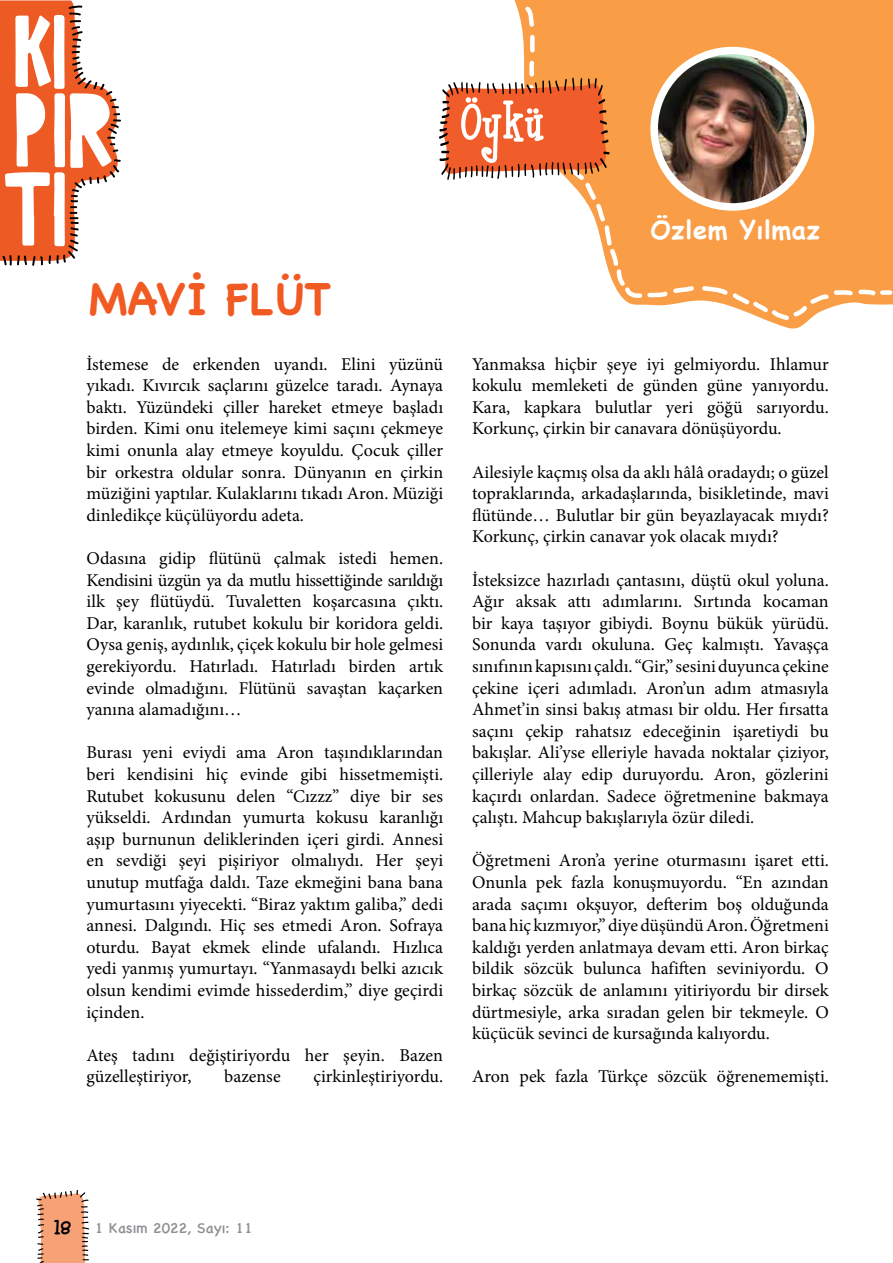
<style>
.page{position:relative;width:893px;height:1263px;background:#fff}
.page>*{position:absolute;margin:0;border:0;box-sizing:border-box;transform-origin:0 0}
.t1{font:59.85px "Boyz R Gross NF";color:#fff}
.t2{font:700 45px "Chalkboard";color:#f15a22}
.t3{font:700 25.5px "Comic Sans MS";letter-spacing:.02em;color:#fff}
.t4{font:18px/21.6px "Minion Pro";color:#000;text-align:justify}
.t5{font:15px "Chalkboard SE";color:#908e92}
.s1{font-family:"Boyz R Gross NF";font-size:30px;color:#000}
</style>
<div class="page">
<svg style="left:0;top:0;width:121px;height:266px"></svg>
<svg style="left:36px;top:1190px;width:53px;height:73px"></svg>
<svg style="left:514px;top:0;width:379px;height:329px"></svg>
<svg style="left:521px;top:3px;width:372px;height:320px"></svg>
<img style="left:654px;top:51px;width:157px;height:156px;border-radius:78px">
<div style="left:650px;top:47px;width:164px;height:164px;border:8px solid #fff;border-radius:50%"></div>
<svg style="left:439px;top:78px;width:170px;height:102px;background:#e47146"></svg>
<h1 class="t1" style="left:460px;top:92px;width:86px">Öykü</h1>
<h2 class="t2" style="left:89px;top:272px;width:243px">MAVİ FLÜT</h2>
<p class="t4" style="left:86px;top:353px;width:358px">İstemese de erkenden uyandı. Elini yüzünü yıkadı. Kıvırcık saçlarını güzelce taradı. Aynaya baktı. Yüzündeki çiller hareket etmeye başladı birden. Kimi onu itelemeye kimi saçını çekmeye kimi onunla alay etmeye koyuldu. Çocuk çiller bir orkestra oldular sonra. Dünyanın en çirkin müziğini yaptılar. Kulaklarını tıkadı Aron. Müziği dinledikçe küçülüyordu adeta.</p>
<p class="t4" style="left:86px;top:547px;width:358px">Odasına gidip flütünü çalmak istedi hemen.<br>Kendisini üzgün ya da mutlu hissettiğinde sarıldığı ilk şey flütüydü. Tuvaletten koşarcasına çıktı.<br>Dar, karanlık, rutubet kokulu bir koridora geldi.<br>Oysa geniş, aydınlık, çiçek kokulu bir hole gelmesi gerekiyordu. Hatırladı. Hatırladı birden artık evinde olmadığını. Flütünü savaştan kaçarken yanına alamadığını…</p>
<p class="t4" style="left:86px;top:742px;width:358px">Burası yeni eviydi ama Aron taşındıklarından beri kendisini hiç evinde gibi hissetmemişti.<br>Rutubet kokusunu delen “Cızzz” diye bir ses yükseldi. Ardından yumurta kokusu karanlığı aşıp burnunun deliklerinden içeri girdi. Annesi en sevdiği şeyi pişiriyor olmalıydı. Her şeyi unutup mutfağa daldı. Taze ekmeğini bana bana yumurtasını yiyecekti. “Biraz yaktım galiba,” dedi annesi. Dalgındı. Hiç ses etmedi Aron. Sofraya oturdu. Bayat ekmek elinde ufalandı. Hızlıca yedi yanmış yumurtayı. “Yanmasaydı belki azıcık olsun kendimi evimde hissederdim,” diye geçirdi içinden.</p>
<p class="t4" style="left:86px;top:1044px;width:358px">Ateş tadını değiştiriyordu her şeyin. Bazen güzelleştiriyor,</p>
<p class="t4" style="left:224px;top:1066px;width:58px">bazense</p>
<p class="t4" style="left:313px;top:1066px;width:131px">çirkinleştiriyordu.</p>
<h3 class="t3" style="left:650px;top:211px;width:171px">Özlem Yılmaz</h3>
<p class="t4" style="left:472px;top:353px;width:358px">Yanmaksa hiçbir şeye iyi gelmiyordu. Ihlamur kokulu memleketi de günden güne yanıyordu.<br>Kara, kapkara bulutlar yeri göğü sarıyordu.<br>Korkunç, çirkin bir canavara dönüşüyordu.</p>
<p class="t4" style="left:472px;top:461px;width:358px">Ailesiyle kaçmış olsa da aklı hâlâ oradaydı; o güzel topraklarında, arkadaşlarında, bisikletinde, mavi flütünde… Bulutlar bir gün beyazlayacak mıydı?<br>Korkunç, çirkin canavar yok olacak mıydı?</p>
<p class="t4" style="left:472px;top:569px;width:358px">İsteksizce hazırladı çantasını, düştü okul yoluna.<br>Ağır aksak attı adımlarını. Sırtında kocaman bir kaya taşıyor gibiydi. Boynu bükük yürüdü.<br>Sonunda vardı okuluna. Geç kalmıştı. Yavaşça sınıfının kapısını çaldı. “Gir,” sesini duyunca çekine çekine içeri adımladı. Aron’un adım atmasıyla Ahmet’in sinsi bakış atması bir oldu. Her fırsatta saçını çekip rahatsız edeceğinin işaretiydi bu bakışlar. Ali’yse elleriyle havada noktalar çiziyor, çilleriyle alay edip duruyordu. Aron, gözlerini kaçırdı onlardan. Sadece öğretmenine bakmaya çalıştı. Mahcup bakışlarıyla özür diledi.</p>
<p class="t4" style="left:472px;top:850px;width:358px">Öğretmeni Aron’a yerine oturmasını işaret etti.<br>Onunla pek fazla konuşmuyordu. “En azından arada saçımı okşuyor, defterim boş olduğunda bana hiç kızmıyor,” diye düşündü Aron. Öğretmeni kaldığı yerden anlatmaya devam etti. Aron birkaç bildik sözcük bulunca hafiften seviniyordu. O birkaç sözcük de anlamını yitiriyordu bir dirsek dürtmesiyle, arka sıradan gelen bir tekmeyle. O küçücük sevinci de kursağında kalıyordu.</p>
<p class="t4" style="left:472px;top:1066px;width:358px">Aron pek fazla Türkçe sözcük öğrenememişti.</p>
<p class="t5" style="left:54px;top:1215px;width:200px"><span class="s1">18</span> 1 Kasım 2022, Sayı: 11</p>
</div>
